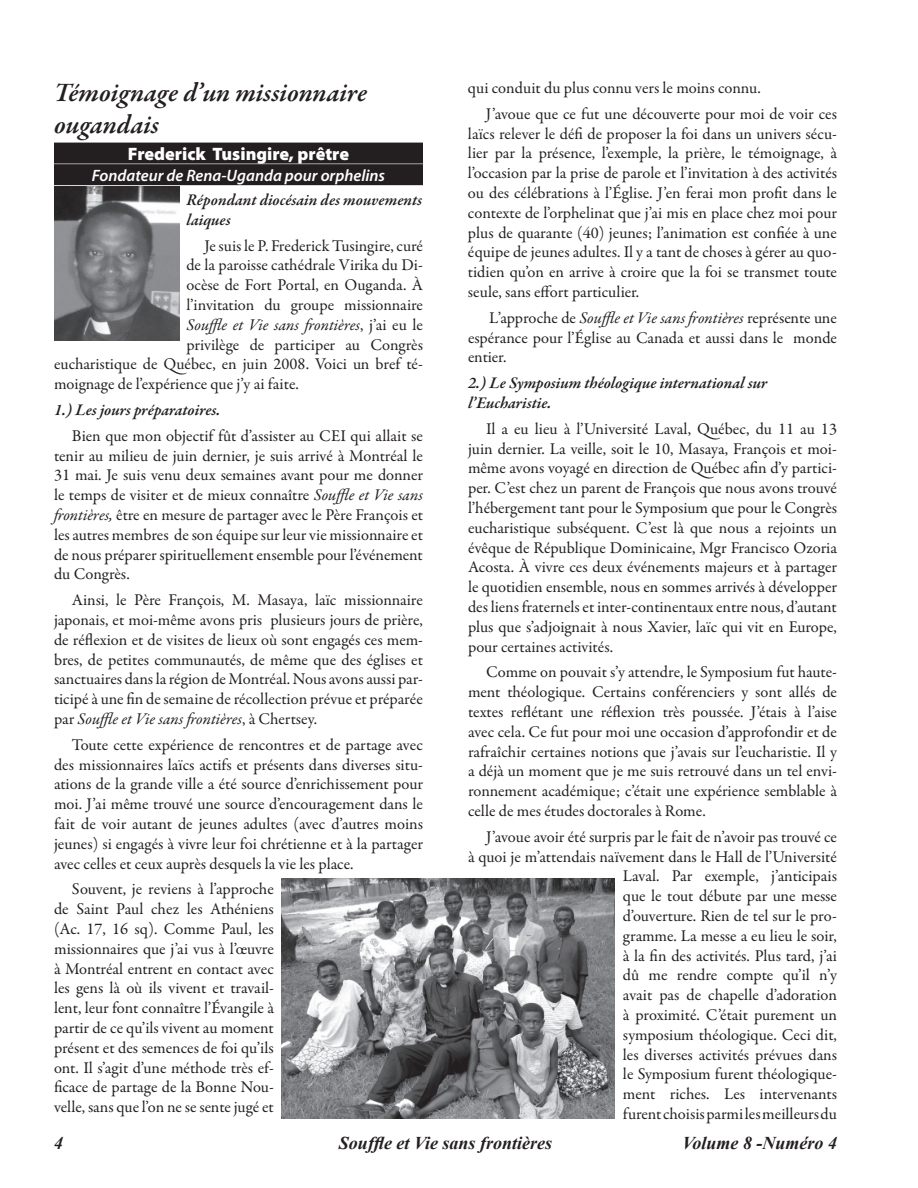
<style>
.page{position:relative;width:918px;height:1188px;background:#fff}
.page>*{position:absolute;margin:0;border:0;box-sizing:border-box;transform-origin:0 0}
.t1{font:italic 600 27px/32.4px "Garamond Premr Pro";color:#231f20}
.t2{font:italic 700 18px "Times New Roman";color:#231f20}
.t3{font:900 18px "Myriad Pro";color:#fff}
.t4{font:16.5px/19.8px "Garamond Premr Pro";color:#231f20;text-align:justify}
.t5{font:italic 600 16.5px/19.8px "Garamond Premr Pro";color:#231f20}
.t6{font:italic 600 16.5px "Myriad Pro";color:#fff}
.t7{font:italic 16.5px "Garamond Premr Pro";letter-spacing:-.005em;color:#231f20}
.s1{font-style:normal}
.s2{font-style:italic}
</style>
<div class="page">
<div style="left:54px;top:143px;width:369px;height:21px;background:#231f20"></div>
<svg style="left:92px;top:185px;width:293px;height:1px"></svg>
<div style="left:54px;top:164px;width:369px;height:21px;background:#231f20"></div>
<img style="left:282px;top:879px;width:333px;height:239px">
<img style="left:54px;top:186px;width:126px;height:155px">
<h1 class="t1" style="left:54px;top:78px;width:315px">Témoignage d’un missionnaire ougandais</h1>
<p class="t3" style="left:128px;top:147px;width:223px">Frederick Tusingire, prêtre</p>
<p class="t6" style="left:92px;top:170px;width:295px">Fondateur de Rena-Uganda pour orphelins</p>
<p class="t5" style="left:186px;top:191px;width:237px">Répondant diocésain des mouvements laiques</p>
<p class="t4" style="left:204px;top:237px;width:220px">Je suis le P. Frederick Tusingire, curé</p>
<p class="t4" style="left:186px;top:257px;width:238px">de la paroisse cathédrale Virika du Di-</p>
<p class="t4" style="left:186px;top:276px;width:238px">ocèse de Fort Portal, en Ouganda. À</p>
<p class="t4" style="left:186px;top:296px;width:238px">l’invitation du groupe missionnaire</p>
<p class="t7" style="left:186px;top:318px;width:238px">Souffle et Vie sans frontières<span class="s1">, j’ai eu le</span></p>
<p class="t4" style="left:186px;top:336px;width:238px">privilège de participer au Congrès</p>
<p class="t4" style="left:54px;top:356px;width:370px">eucharistique de Québec, en juin 2008. Voici un bref té-</p>
<p class="t4" style="left:54px;top:375px;width:246px">moignage de l’expérience que j’y ai faite.</p>
<p class="t5" style="left:54px;top:401px;width:168px">1.) Les jours préparatoires.</p>
<p class="t4" style="left:54px;top:427px;width:371px;text-indent:18px">Bien que mon objectif fût d’assister au CEI qui allait se tenir au milieu de juin dernier, je suis arrivé à Montréal le 31 mai. Je suis venu deux semaines avant pour me donner le temps de visiter et de mieux connaître <span class="s2">Souffle et Vie sans frontières,</span> être en mesure de partager avec le Père François et les autres membres de son équipe sur leur vie missionnaire et de nous préparer spirituellement ensemble pour l’événement du Congrès.</p>
<p class="t4" style="left:54px;top:591px;width:371px;text-indent:18px">Ainsi, le Père François, M. Masaya, laïc missionnaire japonais, et moi-même avons pris plusieurs jours de prière, de réflexion et de visites de lieux où sont engagés ces mem&shy;bres, de petites communautés, de même que des églises et sanctuaires dans la région de Montréal. Nous avons aussi par&shy;ticipé à une fin de semaine de récollection prévue et préparée par <span class="s2">Souffle et Vie sans frontières</span>, à Chertsey.</p>
<p class="t4" style="left:54px;top:736px;width:371px;text-indent:18px">Toute cette expérience de rencontres et de partage avec des missionnaires laïcs actifs et présents dans diverses situ&shy;ations de la grande ville a été source d’enrichissement pour moi. J’ai même trouvé une source d’encouragement dans le fait de voir autant de jeunes adultes (avec d’autres moins jeunes) si engagés à vivre leur foi chrétienne et à la partager avec celles et ceux auprès desquels la vie les place.</p>
<p class="t4" style="left:54px;top:881px;width:221px;text-indent:18px">Souvent, je reviens à l’approche de Saint Paul chez les Athéniens (Ac. 17, 16 sq). Comme Paul, les missionnaires que j’ai vus à l’œuvre à Montréal entrent en contact avec les gens là où ils vivent et travail&shy;lent, leur font connaître l’Évangile à partir de ce qu’ils vivent au moment présent et des semences de foi qu’ils ont. Il s’agit d’une méthode très ef&shy;ficace de partage de la Bonne Nou&shy;velle, sans que l’on ne se sente jugé et</p>
<p class="t4" style="left:486px;top:76px;width:352px;line-height:25.8px;text-indent:-18px">qui conduit du plus connu vers le moins connu.<br>J’avoue que ce fut une découverte pour moi de voir ces</p>
<p class="t4" style="left:468px;top:125px;width:371px">laïcs relever le défi de proposer la foi dans un univers sécu&shy;lier par la présence, l’exemple, la prière, le témoignage, à l’occasion par la prise de parole et l’invitation à des activités ou des célébrations à l’Église. J’en ferai mon profit dans le contexte de l’orphelinat que j’ai mis en place chez moi pour plus de quarante (40) jeunes; l’animation est confiée à une équipe de jeunes adultes. Il y a tant de choses à gérer au quo&shy;tidien qu’on en arrive à croire que la foi se transmet toute seule, sans effort particulier.</p>
<p class="t4" style="left:468px;top:309px;width:371px;text-indent:21px">L’approche de <span class="s2">Souffle et Vie sans frontières</span> représente une espérance pour l’Église au Canada et aussi dans le monde entier.</p>
<p class="t5" style="left:468px;top:374px;width:301px">2.) Le Symposium théologique international sur l’Eucharistie.</p>
<p class="t4" style="left:468px;top:420px;width:371px;text-indent:18px">Il a eu lieu à l’Université Laval, Québec, du 11 au 13 juin dernier. La veille, soit le 10, Masaya, François et moi&shy;même avons voyagé en direction de Québec afin d’y partici&shy;per. C’est chez un parent de François que nous avons trouvé l’hébergement tant pour le Symposium que pour le Congrès eucharistique subséquent. C’est là que nous a rejoints un évêque de République Dominicaine, Mgr Francisco Ozoria Acosta. À vivre ces deux événements majeurs et à partager le quotidien ensemble, nous en sommes arrivés à développer des liens fraternels et inter-continentaux entre nous, d’autant plus que s’adjoignait à nous Xavier, laïc qui vit en Europe, pour certaines activités.</p>
<p class="t4" style="left:468px;top:664px;width:371px;text-indent:18px">Comme on pouvait s’y attendre, le Symposium fut haute&shy;ment théologique. Certains conférenciers y sont allés de textes reflétant une réflexion très poussée. J’étais à l’aise avec cela. Ce fut pour moi une occasion d’approfondir et de rafraîchir certaines notions que j’avais sur l’eucharistie. Il y a déjà un moment que je me suis retrouvé dans un tel envi&shy;ronnement académique; c’était une expérience semblable à celle de mes études doctorales à Rome.</p>
<p class="t4" style="left:468px;top:828px;width:371px;text-align:right">J’avoue avoir été surpris par le fait de n’avoir pas trouvé ce<br>à quoi je m’attendais naïvement dans le Hall de l’Université Laval. Par exemple, j’anticipais<br>que le tout débute par une messe<br>d’ouverture. Rien de tel sur le pro-<br>gramme. La messe a eu lieu le soir,<br>à la fin des activités. Plus tard, j’ai<br>dû me rendre compte qu’il n’y<br>avait pas de chapelle d’adoration<br>à proximité. C’était purement un<br>symposium théologique. Ceci dit,<br>les diverses activités prévues dans<br>le Symposium furent théologique-<br>ment riches. Les intervenants<br>furent choisis parmi les meilleurs du</p>
<p class="t2" style="left:54px;top:1133px;width:10px">4</p>
<p class="t2" style="left:339px;top:1133px;width:215px">Souffle et Vie sans frontières</p>
<p class="t2" style="left:682px;top:1133px;width:156px">Volume 8 -Numéro 4</p>
</div>
